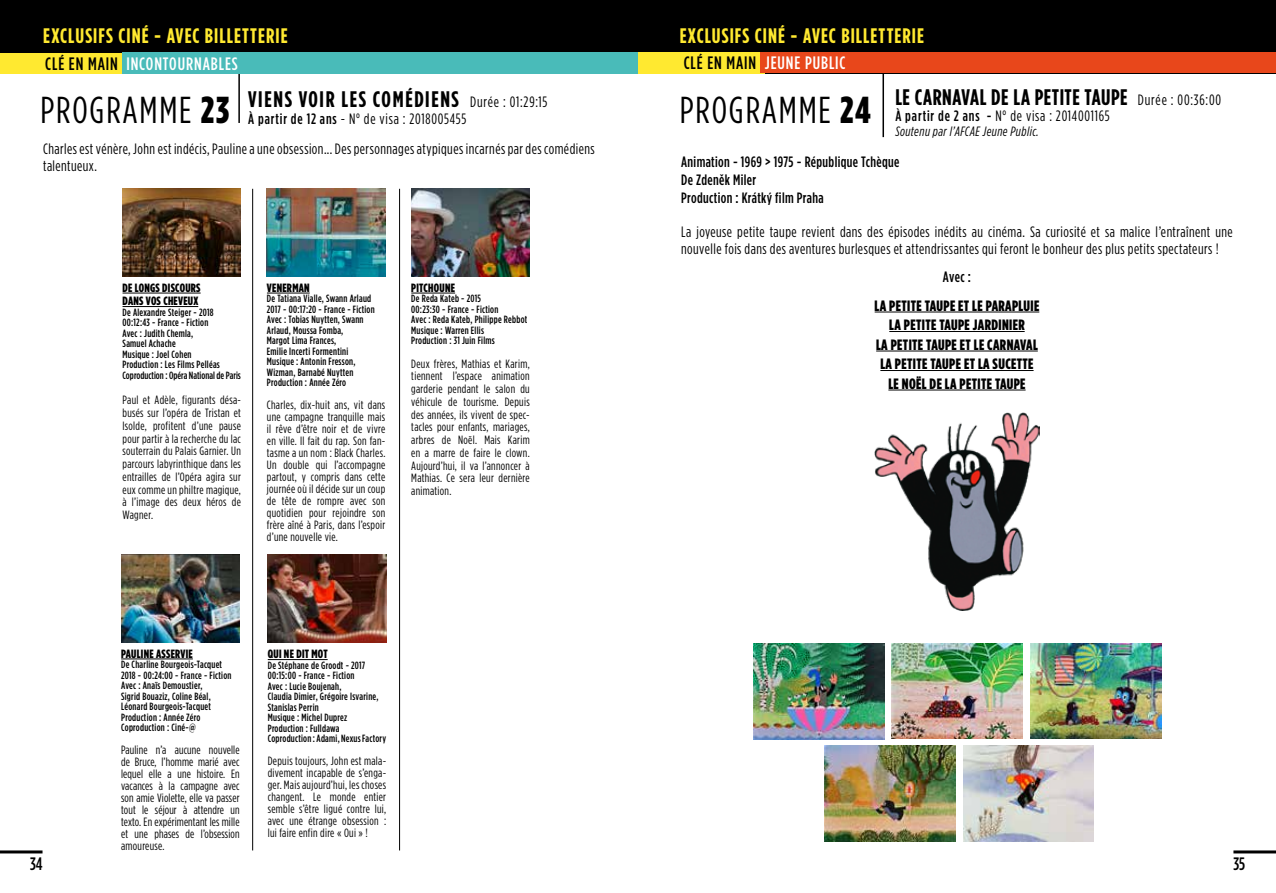
<style>
.page{position:relative;width:1276px;height:893px;background:#fff}
.page>*{position:absolute;margin:0;border:0;box-sizing:border-box;transform-origin:0 0}
.t1{font:37.5px "Gotham Condensed";letter-spacing:.05em;color:#000}
.t2{font:700 22.5px "Gotham Condensed";letter-spacing:.04em;color:#000}
.t3{font:700 22.5px "Gotham Condensed";letter-spacing:.07em;color:#000}
.t4{font:700 21px "Gotham Condensed";letter-spacing:.05em;color:#ffe930}
.t5{font:500 18px "Gotham Condensed";letter-spacing:.05em;color:#fff}
.t6{font:500 18px "Gotham Condensed";color:#000}
.t7{font:15px/16.5px "Gotham Condensed";letter-spacing:.03em;color:#000}
.t8{font:900 15px/19.5px "Gotham Condensed";letter-spacing:.025em;color:#000;text-align:center}
.t9{font:500 15px/18px "Gotham Condensed";letter-spacing:.025em;color:#000}
.t10{font:15px "Gotham Condensed";letter-spacing:.05em;color:#000}
.t11{font:italic 13.5px "Gotham Condensed";letter-spacing:.03em;color:#000}
.t12{font:12px/12px "Gotham Condensed";letter-spacing:.025em;color:#000;text-align:justify}
.t13{font:900 12px/13.5px "Gotham Condensed";letter-spacing:.025em;color:#000}
.t14{font:500 10.5px/10.5px "Gotham Condensed";letter-spacing:.025em;color:#000}
.s1{color:#000}
.s2{font-weight:900}
.s3{font-weight:400;font-size:15px}
.s4{font-weight:500}
</style>
<div class="page">
<hr style="left:0;top:850px;width:43px;height:3px;background:#000">
<hr style="left:1233px;top:850px;width:43px;height:3px;background:#000">
<hr style="left:238px;top:63px;width:2px;height:60px;background:#000">
<hr style="left:882px;top:62px;width:2px;height:75px;background:#000">
<hr style="left:874px;top:312px;width:165px;height:1px;background:#000">
<hr style="left:889px;top:331px;width:135px;height:1px;background:#000">
<hr style="left:876px;top:351px;width:161px;height:1px;background:#000">
<hr style="left:880px;top:370px;width:153px;height:1px;background:#000">
<hr style="left:888px;top:390px;width:137px;height:1px;background:#000">
<hr style="left:267px;top:293px;width:43px;height:1px;background:#000">
<img style="left:411px;top:189px;width:119px;height:88px">
<hr style="left:268px;top:659px;width:60px;height:1px;background:#000">
<img style="left:268px;top:555px;width:118px;height:87px">
<img style="left:753px;top:643px;width:131px;height:97px">
<img style="left:892px;top:643px;width:131px;height:96px">
<img style="left:1030px;top:643px;width:131px;height:96px">
<img style="left:824px;top:746px;width:131px;height:95px">
<img style="left:963px;top:746px;width:131px;height:95px">
<hr style="left:122px;top:293px;width:79px;height:1px;background:#000">
<hr style="left:122px;top:306px;width:76px;height:1px;background:#000">
<img style="left:122px;top:189px;width:119px;height:88px">
<hr style="left:121px;top:659px;width:72px;height:1px;background:#000">
<img style="left:121px;top:555px;width:118px;height:87px">
<hr style="left:411px;top:293px;width:44px;height:1px;background:#000">
<img style="left:267px;top:189px;width:118px;height:88px">
<hr style="left:252px;top:189px;width:1px;height:661px;background:#000">
<hr style="left:399px;top:189px;width:1px;height:661px;background:#000">
<div style="left:0;top:52px;width:122px;height:21px;background:#ffe930"></div>
<div style="left:0;top:0;width:638px;height:52px;background:#000"></div>
<div style="left:122px;top:52px;width:516px;height:21px;background:#49bbb9"></div>
<div style="left:638px;top:0;width:638px;height:73px;background:#000"></div>
<div style="left:638px;top:52px;width:127px;height:21px;background:#ffe930"></div>
<div style="left:760px;top:52px;width:516px;height:21px;background:#e8471b"></div>
<img style="left:874px;top:412px;width:165px;height:199px">
<h3 class="t4" style="left:43px;top:24px;width:246px">EXCLUSIFS CINÉ - AVEC BILLETTERIE</h3>
<h3 class="t5" style="left:45px;top:54px;width:194px"><span class="s1">CLÉ EN MAIN</span> INCONTOURNABLES</h3>
<h3 class="t5" style="left:684px;top:53px;width:163px"><span class="s1">CLÉ EN MAIN</span> JEUNE PUBLIC</h3>
<h3 class="t4" style="left:679px;top:24px;width:246px">EXCLUSIFS CINÉ - AVEC BILLETTERIE</h3>
<h1 class="t1" style="left:40px;top:89px;width:190px">PROGRAMME <span class="s2">23</span></h1>
<h2 class="t3" style="left:248px;top:86px;width:301px">VIENS VOIR LES COMÉDIENS <span class="s3">Durée : 01:29:15</span></h2>
<p class="t10" style="left:248px;top:110px;width:220px"><span class="s4">À partir de 12 ans</span> - N° de visa : 2018005455</p>
<p class="t7" style="left:43px;top:141px;width:553px">Charles est vénère, John est indécis, Pauline a une obsession... Des personnages atypiques incarnés par des comédiens talentueux.</p>
<p class="t13" style="left:122px;top:281px;width:80px">DE LONGS DISCOURS<br>DANS VOS CHEVEUX</p>
<p class="t14" style="left:122px;top:307px;width:120px">De Alexandre Steiger - 2018<br>00:12:43 - France - Fiction<br>Avec : Judith Chemla,<br>Samuel Achache<br>Musique : Joel Cohen<br>Production : Les Films Pelléas<br>Coproduction : Opéra National de Paris</p>
<p class="t12" style="left:122px;top:394px;width:120px;line-height:12.8px">Paul et Adèle, figurants désa&shy;busés sur l’opéra de Tristan et Isolde, profitent d’une pause pour partir à la recherche du lac souterrain du Palais Garnier. Un parcours labyrinthique dans les entrailles de l’Opéra agira sur eux comme un philtre magique, à l’image des deux héros de Wagner.</p>
<p class="t13" style="left:267px;top:281px;width:44px">VENERMAN</p>
<p class="t14" style="left:267px;top:293px;width:109px">De Tatiana Vialle, Swann Arlaud<br>2017 - 00:17:20 - France - Fiction<br>Avec : Tobias Nuytten, Swann<br>Arlaud, Moussa Fomba,<br>Margot Lima Frances,<br>Emilie Incerti Formentini<br>Musique : Antonin Fresson,<br>Wizman, Barnabé Nuytten<br>Production : Année Zéro</p>
<p class="t12" style="left:267px;top:399px;width:120px">Charles, dix-huit ans, vit dans une campagne tranquille mais il rêve d’être noir et de vivre en ville. Il fait du rap. Son fan&shy;tasme a un nom : Black Charles.<br>Un double qui l’accompagne partout, y compris dans cette journée où il décide sur un coup de tête de rompre avec son quotidien pour rejoindre son frère aîné à Paris, dans l’espoir d’une nouvelle vie.</p>
<p class="t13" style="left:411px;top:281px;width:45px">PITCHOUNE</p>
<p class="t14" style="left:411px;top:293px;width:118px">De Reda Kateb - 2015<br>00:23:30 - France - Fiction<br>Avec : Reda Kateb, Philippe Rebbot<br>Musique : Warren Ellis<br>Production : 31 Juin Films</p>
<p class="t12" style="left:411px;top:357px;width:120px;line-height:12.8px">Deux frères, Mathias et Karim, tiennent l’espace animation garderie pendant le salon du véhicule de tourisme. Depuis des années, ils vivent de spec&shy;tacles pour enfants, mariages, arbres de Noël. Mais Karim en a marre de faire le clown.<br>Aujourd’hui, il va l’annoncer à Mathias. Ce sera leur dernière animation.</p>
<p class="t13" style="left:121px;top:647px;width:73px">PAULINE ASSERVIE</p>
<p class="t14" style="left:121px;top:659px;width:112px">De Charline Bourgeois-Tacquet<br>2018 - 00:24:00 - France - Fiction<br>Avec : Anaïs Demoustier,<br>Sigrid Bouaziz, Coline Béal,<br>Léonard Bourgeois-Tacquet<br>Production : Année Zéro<br>Coproduction : Ciné-@</p>
<p class="t12" style="left:121px;top:743px;width:120px">Pauline n’a aucune nouvelle de Bruce, l’homme marié avec lequel elle a une histoire. En vacances à la campagne avec son amie Violette, elle va passer tout le séjour à attendre un texto. En expérimentant les mille et une phases de l’obsession amoureuse.</p>
<p class="t13" style="left:268px;top:647px;width:61px">QUI NE DIT MOT</p>
<p class="t14" style="left:268px;top:660px;width:120px">De Stéphane de Groodt - 2017<br>00:15:00 - France - Fiction<br>Avec : Lucie Boujenah,<br>Claudia Dimier, Grégoire Isvarine,<br>Stanislas Perrin<br>Musique : Michel Duprez<br>Production : Fulldawa<br>Coproduction : Adami, Nexus Factory</p>
<p class="t12" style="left:268px;top:755px;width:120px">Depuis toujours, John est mala&shy;divement incapable de s’enga&shy;ger. Mais aujourd’hui, les choses changent. Le monde entier semble s’être ligué contre lui, avec une étrange obsession : lui faire enfin dire « Oui » !</p>
<h1 class="t1" style="left:679px;top:89px;width:192px">PROGRAMME <span class="s2">24</span></h1>
<h2 class="t2" style="left:895px;top:84px;width:327px">LE CARNAVAL DE LA PETITE TAUPE <span class="s3">Durée : 00:36:00</span></h2>
<p class="t10" style="left:895px;top:107px;width:216px"><span class="s4">À partir de 2 ans -</span> N° de visa : 2014001165</p>
<p class="t11" style="left:895px;top:124px;width:145px">Soutenu par l’AFCAE Jeune Public.</p>
<p class="t9" style="left:681px;top:152px;width:220px">Animation - 1969 &gt; 1975 - République Tchèque<br>De Zdeněk Miler<br>Production : Krátký film Praha</p>
<p class="t7" style="left:681px;top:224px;width:553px">La joyeuse petite taupe revient dans des épisodes inédits au cinéma. Sa curiosité et sa malice l’entraînent une nouvelle fois dans des aventures burlesques et attendrissantes qui feront le bonheur des plus petits spectateurs !</p>
<p class="t9" style="left:943px;top:268px;width:30px">Avec :</p>
<p class="t8" style="left:874px;top:295px;width:166px">LA PETITE TAUPE ET LE PARAPLUIE<br>LA PETITE TAUPE JARDINIER<br>LA PETITE TAUPE ET LE CARNAVAL<br>LA PETITE TAUPE ET LA SUCETTE<br>LE NOËL DE LA PETITE TAUPE</p>
<h3 class="t6" style="left:30px;top:853px;width:14px">34</h3>
<h3 class="t6" style="left:1233px;top:853px;width:13px">35</h3>
</div>
